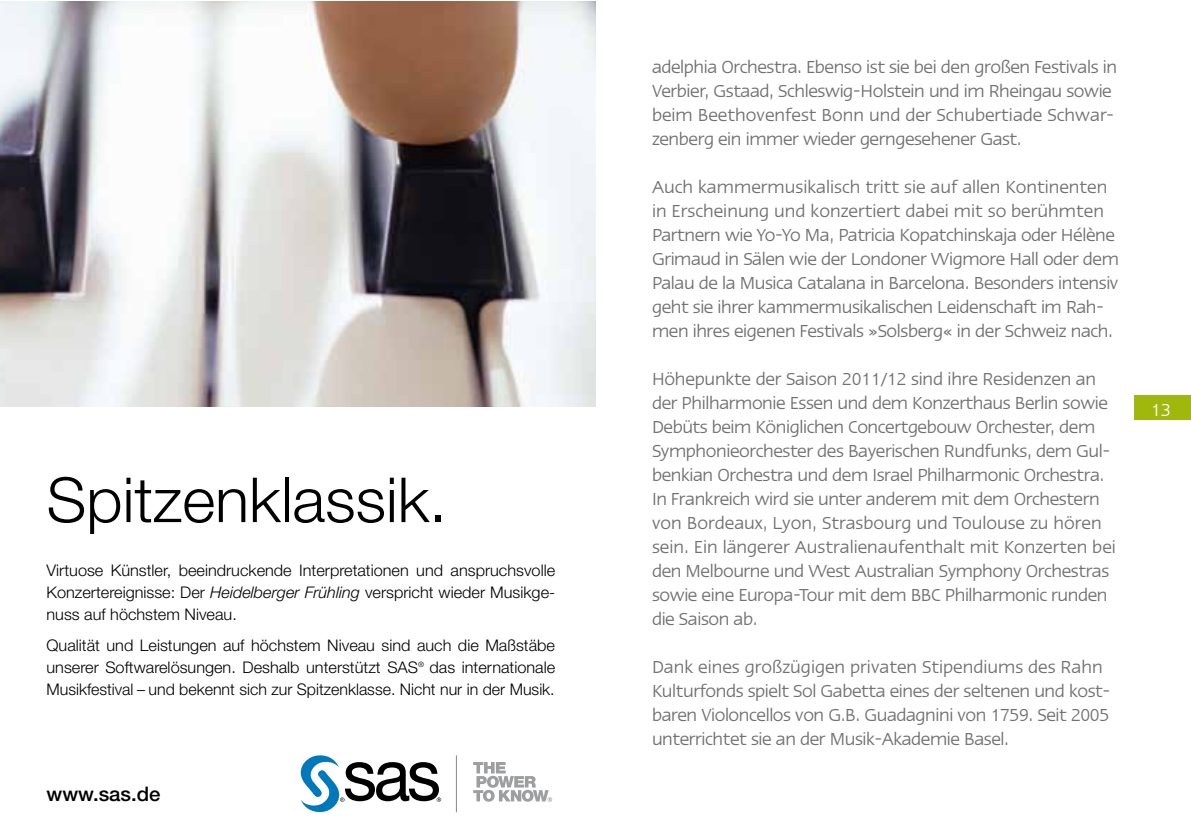
<style>
.page{position:relative;width:1191px;height:840px;background:#fff}
.page>*{position:absolute;margin:0;border:0;box-sizing:border-box;transform-origin:0 0}
.t1{font:300 62.2px "Helvetica Neue LT";color:#000}
.t2{font:20px/24px "Linotype Ergo";letter-spacing:-.02em;color:#707172}
.t3{font:500 20px "Helvetica Neue LT";color:#000}
.t4{font:20px "Linotype Ergo";color:#fff}
.t5{font:300 16px/22px "Helvetica Neue LT";color:#000;text-align:justify}
.s1{font-style:italic}
</style>
<div class="page">
<div style="left:1134px;top:395px;width:56px;height:25px;background:#a0b80c"></div>
<svg style="left:0;top:1px;width:595px;height:812px"></svg>
<h1 class="t1" style="left:47px;top:461px;width:402px">Spitzenklassik.</h1>
<p class="t5" style="left:47px;top:559px;width:510px">Virtuose Künstler, beeindruckende Interpretationen und anspruchsvolle Konzertereignisse: Der <span class="s1">Heidelberger Frühling</span> verspricht wieder Musikge&shy;nuss auf höchstem Niveau.</p>
<p class="t5" style="left:47px;top:633px;width:510px">Qualität und Leistungen auf höchstem Niveau sind auch die Maßstäbe unserer Softwarelösungen. Deshalb unterstützt SAS<sup>®</sup> das internationale Musikfestival – und bekennt sich zur Spitzenklasse. Nicht nur in der Musik.</p>
<p class="t3" style="left:47px;top:781px;width:116px">www.sas.de</p>
<p class="t2" style="left:652px;top:54px;width:466px">adelphia Orchestra. Ebenso ist sie bei den großen Festivals in Verbier, Gstaad, Schleswig-Holstein und im Rheingau sowie beim Beethovenfest Bonn und der Schubertiade Schwar&shy;zenberg ein immer wieder gerngesehener Gast.</p>
<p class="t2" style="left:652px;top:174px;width:468px">Auch kammermusikalisch tritt sie auf allen Kontinenten in Erscheinung und konzertiert dabei mit so berühmten Partnern wie Yo-Yo Ma, Patricia Kopatchinskaja oder Hélène Grimaud in Sälen wie der Londoner Wigmore Hall oder dem Palau de la Musica Catalana in Barcelona. Besonders intensiv geht sie ihrer kammermusikalischen Leidenschaft im Rah&shy;men ihres eigenen Festivals »Solsberg« in der Schweiz nach.</p>
<p class="t2" style="left:652px;top:366px;width:465px">Höhepunkte der Saison 2011/12 sind ihre Residenzen an der Philharmonie Essen und dem Konzerthaus Berlin sowie Debüts beim Königlichen Concertgebouw Orchester, dem Symphonieorchester des Bayerischen Rundfunks, dem Gul&shy;benkian Orchestra und dem Israel Philharmonic Orchestra.<br>In Frankreich wird sie unter anderem mit dem Orchestern von Bordeaux, Lyon, Strasbourg und Toulouse zu hören sein. Ein längerer Australienaufenthalt mit Konzerten bei den Melbourne und West Australian Symphony Orchestras sowie eine Europa-Tour mit dem BBC Philharmonic runden die Saison ab.</p>
<p class="t2" style="left:652px;top:654px;width:460px">Dank eines großzügigen privaten Stipendiums des Rahn Kulturfonds spielt Sol Gabetta eines der seltenen und kost&shy;baren Violoncellos von G.B. Guadagnini von 1759. Seit 2005 unterrichtet sie an der Musik-Akademie Basel.</p>
<p class="t4" style="left:1151px;top:398px;width:21px">13</p>
</div>
